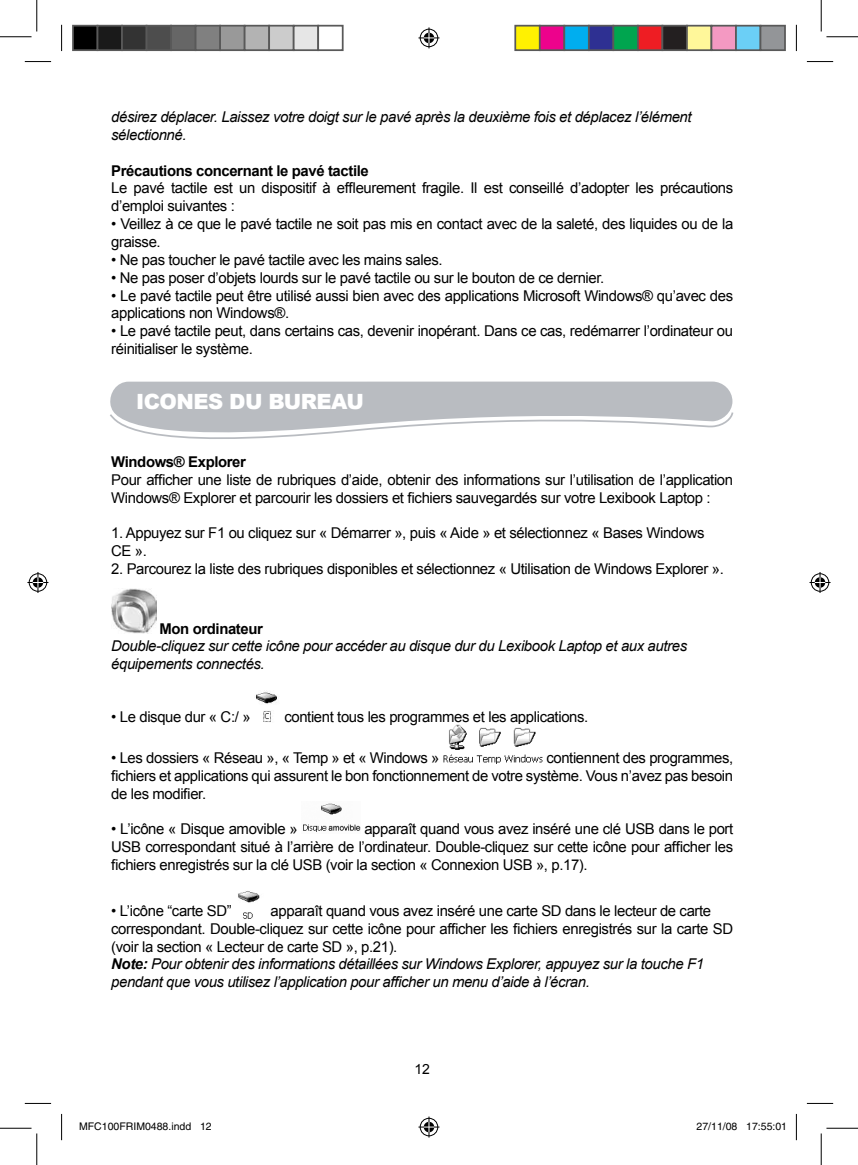
<style>
.page{position:relative;width:858px;height:1165px;background:#fff}
.page>*{position:absolute;margin:0;border:0;box-sizing:border-box;transform-origin:0 0}
.t1{font:900 21px "Arial";letter-spacing:-.025em;color:#fff}
.t2{font:14.88px/17.8px "VU Arial";letter-spacing:-.025em;color:#000}
.t3{font:italic 14.88px/17.8px "VU Arial";letter-spacing:-.025em;color:#000}
.t4{font:700 14.88px "VU Arial";letter-spacing:-.025em;color:#000}
.t5{font:14px "VU Arial";color:#000}
.t6{font:10.5px "Helvetica";color:#000}
.s1{font-weight:700;font-style:italic}
.s2{font-style:italic}
</style>
<div class="page">
<svg style="left:110px;top:382px;width:623px;height:57px"></svg>
<img style="left:111px;top:589px;width:45px;height:44px">
<img style="left:256px;top:691px;width:21px;height:31px">
<img style="left:443px;top:724px;width:100px;height:39px">
<img style="left:303px;top:803px;width:57px;height:29px">
<img style="left:238px;top:891px;width:22px;height:28px">
<svg style="left:25px;top:61px;width:26px;height:1px"></svg>
<svg style="left:806px;top:61px;width:26px;height:1px"></svg>
<svg style="left:25px;top:1103px;width:26px;height:1px"></svg>
<svg style="left:806px;top:1103px;width:26px;height:1px"></svg>
<svg style="left:61px;top:25px;width:1px;height:26px"></svg>
<svg style="left:61px;top:1114px;width:1px;height:26px"></svg>
<svg style="left:795px;top:25px;width:1px;height:26px"></svg>
<svg style="left:795px;top:1114px;width:1px;height:26px"></svg>
<hr style="left:0;top:36px;width:32px;height:1px;background:#000">
<hr style="left:826px;top:36px;width:31px;height:1px;background:#000">
<hr style="left:0;top:1128px;width:32px;height:1px;background:#000">
<hr style="left:826px;top:1128px;width:31px;height:1px;background:#000">
<hr style="left:36px;top:0;width:1px;height:32px;background:#000">
<hr style="left:36px;top:1133px;width:1px;height:32px;background:#000">
<hr style="left:820px;top:0;width:1px;height:32px;background:#000">
<hr style="left:820px;top:1133px;width:1px;height:32px;background:#000">
<svg style="left:418px;top:27px;width:21px;height:21px"></svg>
<svg style="left:418px;top:1116px;width:21px;height:21px"></svg>
<svg style="left:27px;top:572px;width:21px;height:21px"></svg>
<svg style="left:809px;top:572px;width:21px;height:21px"></svg>
<div style="left:73px;top:26px;width:24px;height:24px;background:#000"></div>
<div style="left:72px;top:25px;width:26px;height:26px;border:2px solid #595959"></div>
<div style="left:97px;top:26px;width:25px;height:24px;background:#1a1a1a"></div>
<div style="left:97px;top:25px;width:26px;height:26px;border:2px solid #595959"></div>
<div style="left:122px;top:26px;width:24px;height:24px;background:#333"></div>
<div style="left:121px;top:25px;width:26px;height:26px;border:2px solid #595959"></div>
<div style="left:146px;top:26px;width:25px;height:24px;background:#4d4d4d"></div>
<div style="left:146px;top:25px;width:26px;height:26px;border:2px solid #595959"></div>
<div style="left:171px;top:26px;width:24px;height:24px;background:#666"></div>
<div style="left:170px;top:25px;width:26px;height:26px;border:2px solid #595959"></div>
<div style="left:195px;top:26px;width:25px;height:24px;background:#808080"></div>
<div style="left:195px;top:25px;width:26px;height:26px;border:2px solid #595959"></div>
<div style="left:220px;top:26px;width:24px;height:24px;background:#999"></div>
<div style="left:219px;top:25px;width:26px;height:26px;border:2px solid #595959"></div>
<div style="left:244px;top:26px;width:25px;height:24px;background:#b3b3b3"></div>
<div style="left:244px;top:25px;width:26px;height:26px;border:2px solid #595959"></div>
<div style="left:269px;top:26px;width:24px;height:24px;background:#ccc"></div>
<div style="left:268px;top:25px;width:26px;height:26px;border:2px solid #595959"></div>
<div style="left:293px;top:26px;width:25px;height:24px;background:#e6e6e6"></div>
<div style="left:293px;top:25px;width:26px;height:26px;border:2px solid #595959"></div>
<div style="left:317px;top:25px;width:26px;height:26px;border:2px solid #595959"></div>
<div style="left:515px;top:26px;width:24px;height:24px;background:#fff101"></div>
<div style="left:514px;top:25px;width:26px;height:26px;border:2px solid #595959"></div>
<div style="left:539px;top:26px;width:25px;height:24px;background:#ed028c"></div>
<div style="left:538px;top:25px;width:27px;height:26px;border:2px solid #595959"></div>
<div style="left:564px;top:26px;width:24px;height:24px;background:#00aeef"></div>
<div style="left:563px;top:25px;width:26px;height:26px;border:2px solid #595959"></div>
<div style="left:588px;top:26px;width:25px;height:24px;background:#2e3092"></div>
<div style="left:587px;top:25px;width:27px;height:26px;border:2px solid #595959"></div>
<div style="left:613px;top:26px;width:24px;height:24px;background:#00a54f"></div>
<div style="left:612px;top:25px;width:26px;height:26px;border:2px solid #595959"></div>
<div style="left:637px;top:26px;width:25px;height:24px;background:#ee1d23"></div>
<div style="left:636px;top:25px;width:27px;height:26px;border:2px solid #595959"></div>
<div style="left:662px;top:26px;width:24px;height:24px;background:#231f20"></div>
<div style="left:661px;top:25px;width:26px;height:26px;border:2px solid #595959"></div>
<div style="left:686px;top:26px;width:25px;height:24px;background:#fff79a"></div>
<div style="left:685px;top:25px;width:27px;height:26px;border:2px solid #595959"></div>
<div style="left:711px;top:26px;width:24px;height:24px;background:#f499c2"></div>
<div style="left:710px;top:25px;width:26px;height:26px;border:2px solid #595959"></div>
<div style="left:735px;top:26px;width:25px;height:24px;background:#6bcff6"></div>
<div style="left:734px;top:25px;width:27px;height:26px;border:2px solid #595959"></div>
<div style="left:760px;top:26px;width:24px;height:24px;background:#939598"></div>
<div style="left:759px;top:25px;width:26px;height:26px;border:2px solid #595959"></div>
<p class="t3" style="left:111px;top:108px;width:581px">désirez déplacer. Laissez votre doigt sur le pavé après la deuxième fois et déplacez l’élément sélectionné.</p>
<p class="t4" style="left:111px;top:161px;width:259px">Précautions concernant le pavé tactile</p>
<p class="t2" style="left:111px;top:179px;width:623px">Le pavé tactile est un dispositif à effleurement fragile. Il est conseillé d’adopter les précautions d’emploi suivantes :</p>
<p class="t2" style="left:111px;top:215px;width:623px">• Veillez à ce que le pavé tactile ne soit pas mis en contact avec de la saleté, des liquides ou de la graisse.</p>
<p class="t2" style="left:111px;top:251px;width:333px">• Ne pas toucher le pavé tactile avec les mains sales.</p>
<p class="t2" style="left:111px;top:269px;width:494px">• Ne pas poser d’objets lourds sur le pavé tactile ou sur le bouton de ce dernier.</p>
<p class="t2" style="left:111px;top:286px;width:623px">• Le pavé tactile peut être utilisé aussi bien avec des applications Microsoft Windows® qu’avec des applications non Windows®.</p>
<p class="t2" style="left:111px;top:322px;width:623px">• Le pavé tactile peut, dans certains cas, devenir inopérant. Dans ce cas, redémarrer l’ordinateur ou réinitialiser le système.</p>
<h1 class="t1" style="left:136px;top:390px;width:229px">ICONES DU BUREAU</h1>
<p class="t4" style="left:111px;top:452px;width:136px">Windows® Explorer</p>
<p class="t2" style="left:111px;top:471px;width:623px">Pour afficher une liste de rubriques d’aide, obtenir des informations sur l’utilisation de l’application<br>Windows® Explorer et parcourir les dossiers et fichiers sauvegardés sur votre Lexibook Laptop :</p>
<p class="t2" style="left:111px;top:524px;width:594px">1 . Appuyez sur F1 ou cliquez sur « Démarrer », puis « Aide » et sélectionnez « Bases Windows<br>CE ».</p>
<p class="t2" style="left:111px;top:560px;width:614px">2. Parcourez la liste des rubriques disponibles et sélectionnez « Utilisation de Windows Explorer ».</p>
<p class="t4" style="left:159px;top:618px;width:105px">Mon ordinateur</p>
<p class="t3" style="left:111px;top:637px;width:577px">Double-cliquez sur cette icône pour accéder au disque dur du Lexibook Laptop et aux autres équipements connectés.</p>
<p class="t2" style="left:111px;top:708px;width:141px">• Le disque dur « C:/ »</p>
<p class="t2" style="left:284px;top:708px;width:305px">contient tous les programmes et les applications.</p>
<p class="t2" style="left:111px;top:749px;width:330px">• Les dossiers « Réseau », « Temp » et « Windows »</p>
<p class="t2" style="left:111px;top:749px;width:623px;text-align:justify;text-indent:435px">contiennent des programmes, fichiers et applications qui assurent le bon fonctionnement de votre système. Vous n’avez pas besoin de les modifier.</p>
<p class="t2" style="left:111px;top:820px;width:188px">• L’icône « Disque amovible »</p>
<p class="t2" style="left:111px;top:820px;width:623px;text-align:justify;text-indent:253px">apparaît quand vous avez inséré une clé USB dans le port USB correspondant situé à l’arrière de l’ordinateur. Double-cliquez sur cette icône pour afficher les fichiers enregistrés sur la clé USB (voir la section « Connexion USB », p.17).</p>
<p class="t2" style="left:111px;top:902px;width:122px">• L’icône “carte SD”</p>
<p class="t2" style="left:111px;top:902px;width:623px;text-indent:159px">apparaît quand vous avez inséré une carte SD dans le lecteur de carte correspondant. Double-cliquez sur cette icône pour afficher les fichiers enregistrés sur la carte SD (voir la section « Lecteur de carte SD », p.21 ).<br><span class="s1">Note:</span> <span class="s2">Pour obtenir des informations détaillées sur Windows Explorer, appuyez sur la touche F1 pendant que vous utilisez l’application pour afficher un menu d’aide à l’écran.</span></p>
<p class="t5" style="left:414px;top:1060px;width:8px">12</p>
<p class="t6" style="left:79px;top:1120px;width:134px">MFC100FRIM0488.indd 12</p>
<p class="t6" style="left:696px;top:1120px;width:92px">27/11/08 17:55:01</p>
</div>
